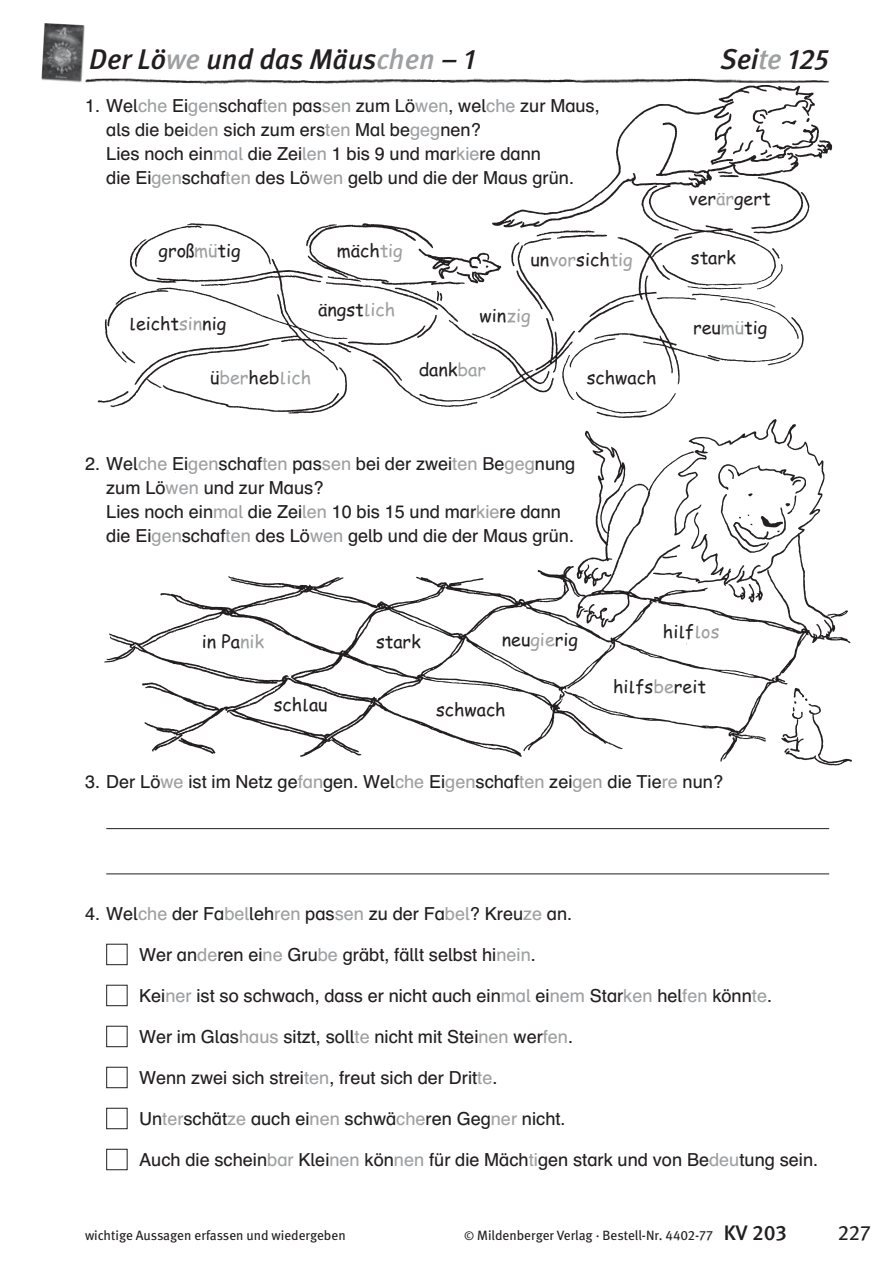
<style>
.page{position:relative;width:893px;height:1263px;background:#fff}
.page>*{position:absolute;margin:0;border:0;box-sizing:border-box;transform-origin:0 0}
.t1{font:italic 500 28.5px "Meta";color:#231f20}
.t2{font:21px "Meta Book Expert";color:#231f20}
.t3{font:18px/24px "Schulbuch Nord";color:#231f20}
.t4{font:18px "Comic Sans MSMV";color:#231f20}
.t5{font:18px "Comic Sans MSMV";color:#9d9fa1}
.t6{font:13.5px "Meta";color:#231f20}
.s1{color:#9d9fa1}
.s2{font-family:"Meta Medium Italic Expert";font-weight:400;font-style:normal}
.s3{color:#231f20}
.s4{font-size:12px}
.s5{font-family:"Meta Book Expert"}
.s6{font-weight:500;font-size:21px}
.s7{font-family:"Meta Medium Expert";font-size:21px}
</style>
<div class="page">
<img style="left:85px;top:78px;width:744px;height:8px">
<img style="left:41px;top:23px;width:44px;height:60px">
<img style="left:97px;top:86px;width:755px;height:679px">
<hr style="left:106px;top:828px;width:723px;height:1px;background:#231f20">
<hr style="left:106px;top:873px;width:723px;height:1px;background:#231f20">
<div style="left:106px;top:944px;width:22px;height:21px;border:1px solid #231f20"></div>
<div style="left:106px;top:985px;width:22px;height:21px;border:1px solid #231f20"></div>
<div style="left:106px;top:1026px;width:22px;height:21px;border:1px solid #231f20"></div>
<div style="left:106px;top:1067px;width:22px;height:21px;border:1px solid #231f20"></div>
<div style="left:106px;top:1108px;width:22px;height:21px;border:1px solid #231f20"></div>
<div style="left:106px;top:1149px;width:22px;height:21px;border:1px solid #231f20"></div>
<h1 class="t1" style="left:89px;top:42px;width:388px">Der Lö<span class="s1">we</span> und das Mäus<span class="s1">chen</span> – <span class="s2">1</span></h1>
<h1 class="t1" style="left:720px;top:42px;width:110px">Sei<span class="s1">te</span> <span class="s2">125</span></h1>
<p class="t3" style="left:106px;top:96px;width:495px;text-indent:-21px">1. Wel<span class="s1">che</span> Ei<span class="s1">gen</span>schaf<span class="s1">ten</span> pas<span class="s1">sen</span> zum Lö<span class="s1">wen</span>, wel<span class="s1">che</span> zur Maus, als die bei<span class="s1">den</span> sich zum ers<span class="s1">ten</span> Mal be<span class="s1">geg</span>nen?<br>Lies noch ein<span class="s1">mal</span> die Zei<span class="s1">len</span> 1 bis 9 und mar<span class="s1">kie</span>re dann<br>die Ei<span class="s1">gen</span>schaf<span class="s1">ten</span> des Lö<span class="s1">wen</span> gelb und die der Maus grün.</p>
<p class="t4" style="left:689px;top:192px;width:83px">ver<span class="s1">är</span>gert</p>
<p class="t4" style="left:159px;top:244px;width:84px">groß<span class="s1">mü</span>tig</p>
<p class="t4" style="left:337px;top:244px;width:67px">mäch<span class="s1">tig</span></p>
<p class="t4" style="left:531px;top:253px;width:104px">un<span class="s1">vor</span>sich<span class="s1">tig</span></p>
<p class="t4" style="left:691px;top:251px;width:46px">stark</p>
<p class="t4" style="left:129px;top:316px;width:99px">leicht<span class="s1">sin</span>nig</p>
<p class="t4" style="left:318px;top:303px;width:79px">ängst<span class="s1">lich</span></p>
<p class="t4" style="left:480px;top:309px;width:53px">win<span class="s1">zig</span></p>
<p class="t5" style="left:210px;top:371px;width:103px"><span class="s3">ü</span>ber<span class="s3">heb</span>lich</p>
<p class="t4" style="left:419px;top:363px;width:69px">dank<span class="s1">bar</span></p>
<p class="t4" style="left:587px;top:370px;width:71px">schwach</p>
<p class="t3" style="left:106px;top:454px;width:471px;text-indent:-21px">2. Wel<span class="s1">che</span> Ei<span class="s1">gen</span>schaf<span class="s1">ten</span> pas<span class="s1">sen</span> bei der zwei<span class="s1">ten</span> Be<span class="s1">geg</span>nung zum Lö<span class="s1">wen</span> und zur Maus?<br>Lies noch ein<span class="s1">mal</span> die Zei<span class="s1">len</span> 10 bis 15 und mar<span class="s1">kie</span>re dann die Ei<span class="s1">gen</span>schaf<span class="s1">ten</span> des Lö<span class="s1">wen</span> gelb und die der Maus grün.</p>
<p class="t4" style="left:693px;top:321px;width:76px">reu<span class="s1">mü</span>tig</p>
<p class="t4" style="left:202px;top:635px;width:64px">in Pa<span class="s1">nik</span></p>
<p class="t4" style="left:376px;top:635px;width:46px">stark</p>
<p class="t4" style="left:502px;top:633px;width:78px">neu<span class="s1">gie</span>rig</p>
<p class="t4" style="left:274px;top:698px;width:55px">schlau</p>
<p class="t4" style="left:436px;top:703px;width:71px">schwach</p>
<p class="t4" style="left:663px;top:625px;width:58px">hilf<span class="s1">los</span></p>
<p class="t4" style="left:613px;top:680px;width:94px">hilfs<span class="s1">be</span>reit</p>
<p class="t3" style="left:85px;top:771px;width:640px">3. Der Lö<span class="s1">we</span> ist im Netz ge<span class="s1">fan</span>gen. Wel<span class="s1">che</span> Ei<span class="s1">gen</span>schaf<span class="s1">ten</span> zei<span class="s1">gen</span> die Tie<span class="s1">re</span> nun?</p>
<p class="t3" style="left:85px;top:903px;width:489px">4. Wel<span class="s1">che</span> der Fa<span class="s1">bel</span>leh<span class="s1">ren</span> pas<span class="s1">sen</span> zu der Fa<span class="s1">bel</span>? Kreu<span class="s1">ze</span> an.</p>
<p class="t3" style="left:139px;top:944px;width:398px">Wer an<span class="s1">de</span>ren ei<span class="s1">ne</span> Gru<span class="s1">be</span> gräbt, fällt selbst hi<span class="s1">nein</span>.</p>
<p class="t3" style="left:139px;top:985px;width:635px">Kei<span class="s1">ner</span> ist so schwach, dass er nicht auch ein<span class="s1">mal</span> ei<span class="s1">nem</span> Star<span class="s1">ken</span> hel<span class="s1">fen</span> könn<span class="s1">te</span>.</p>
<p class="t3" style="left:139px;top:1026px;width:436px">Wer im Glas<span class="s1">haus</span> sitzt, soll<span class="s1">te</span> nicht mit Stei<span class="s1">nen</span> wer<span class="s1">fen</span>.</p>
<p class="t3" style="left:139px;top:1067px;width:360px">Wenn zwei sich strei<span class="s1">ten</span>, freut sich der Drit<span class="s1">te</span>.</p>
<p class="t3" style="left:139px;top:1108px;width:428px">Un<span class="s1">ter</span>schät<span class="s1">ze</span> auch ei<span class="s1">nen</span> schwä<span class="s1">che</span>ren Geg<span class="s1">ner</span> nicht.</p>
<p class="t3" style="left:139px;top:1149px;width:681px">Auch die schein<span class="s1">bar</span> Klei<span class="s1">nen</span> kön<span class="s1">nen</span> für die Mäch<span class="s1">ti</span>gen stark und von Be<span class="s1">deu</span>tung sein.</p>
<p class="t6" style="left:85px;top:1229px;width:262px">wichtige Aussagen erfassen und wiedergeben</p>
<p class="t6" style="left:464px;top:1229px;width:324px"><span class="s4">©</span> Mildenberger Verlag · Bestell-Nr. <span class="s5">4402</span>-<span class="s5">77</span> <span class="s6">KV</span> <span class="s7">203</span></p>
<p class="t2" style="left:838px;top:1220px;width:34px">227</p>
</div>
